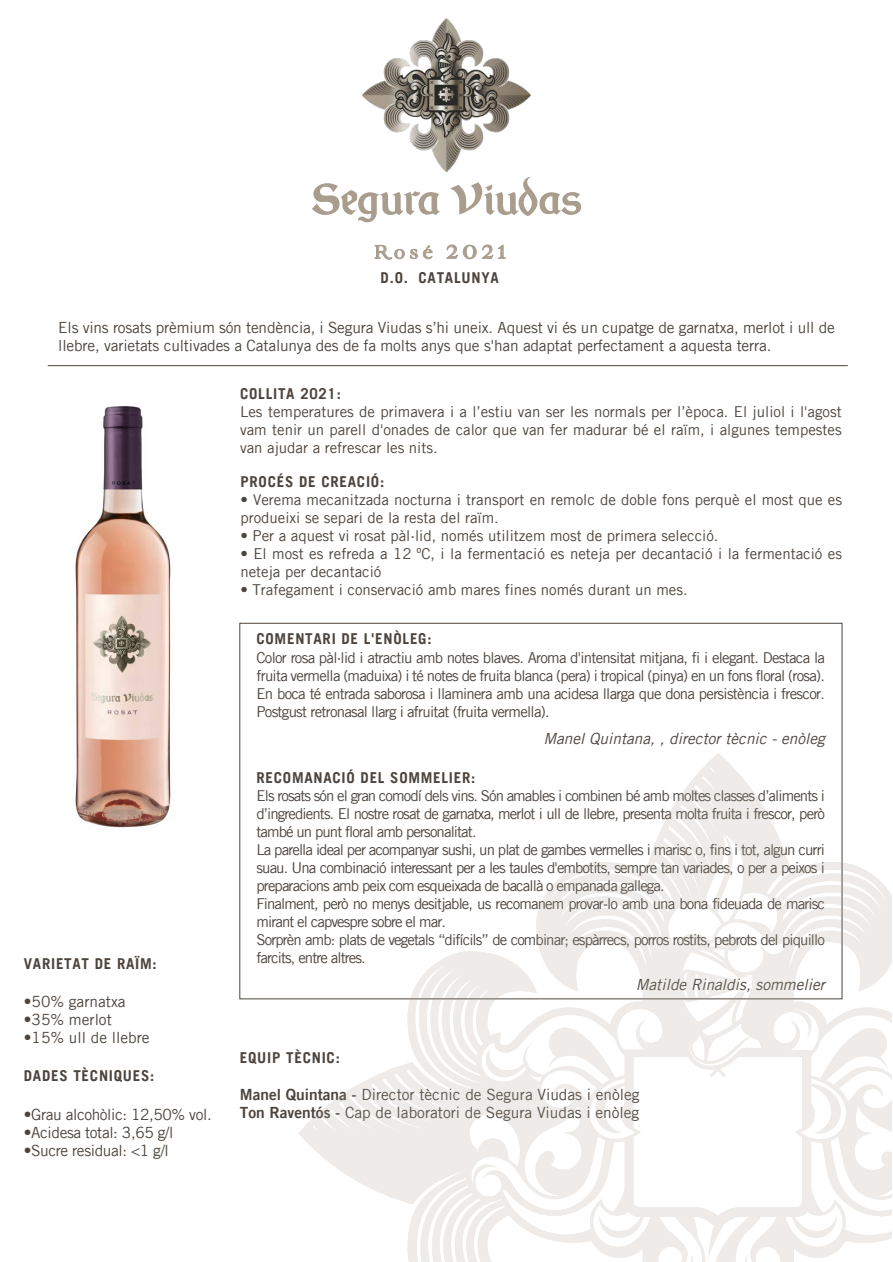
<style>
.page{position:relative;width:893px;height:1262px;background:#fff}
.page>*{position:absolute;margin:0;border:0;box-sizing:border-box;transform-origin:0 0}
.t1{font:600 19.5px "Velour";letter-spacing:.2em;color:#a99e8e}
.t2{font:15.45px/18px "Trade Gothic LT";letter-spacing:-.01em;color:#4d443d}
.t3{font:italic 15.45px "Trade Gothic LT";color:#4d443d}
.t4{font:15px/18px "Trade Gothic LT";letter-spacing:-.06em;color:#4d443d;text-align:justify}
.t5{font:15px/18px "Trade Gothic LT";color:#4d443d}
.t6{font:700 15px "Trade Gothic LT";letter-spacing:.05em;color:#4d443d}
.s1{font-family:"Trade Gothic LT Bold Two"}
</style>
<div class="page">
<img style="left:75px;top:406px;width:196px;height:422px">
<svg style="left:450px;top:177px;width:131px;height:39px"></svg>
<svg style="left:312px;top:183px;width:128px;height:39px"></svg>
<img style="left:362px;top:18px;width:169px;height:153px">
<hr style="left:48px;top:365px;width:799px;height:1px;background:#4d443d">
<svg style="left:298px;top:753px;width:593px;height:509px"></svg>
<svg style="left:374px;top:244px;width:59px;height:16px"></svg>
<svg style="left:446px;top:244px;width:60px;height:16px"></svg>
<h1 class="t1" style="left:374px;top:241px;width:134px">Rosé 2021</h1>
<p class="t6" style="left:380px;top:268px;width:120px">D.O. CATALUNYA</p>
<p class="t2" style="left:58px;top:318px;width:778px">Els vins rosats prèmium són tendència, i Segura Viudas s’hi uneix. Aquest vi és un cupatge de garnatxa, merlot i ull de llebre, varietats cultivades a Catalunya des de fa molts anys que s'han adaptat perfectament a aquesta terra.</p>
<p class="t6" style="left:240px;top:384px;width:102px">COLLITA 2021:</p>
<p class="t4" style="left:240px;top:402px;width:603px">Les temperatures de primavera i a l’estiu van ser les normals per l’època. El juliol i l'agost vam tenir un parell d'onades de calor que van fer madurar bé el raïm, i algunes tempestes van ajudar a refrescar les nits.</p>
<p class="t6" style="left:24px;top:954px;width:134px">VARIETAT DE RAÏM:</p>
<p class="t2" style="left:24px;top:992px;width:103px">•50% garnatxa</p>
<p class="t2" style="left:24px;top:1010px;width:89px">•35% merlot</p>
<p class="t2" style="left:24px;top:1028px;width:127px">•15% ull de llebre</p>
<p class="t6" style="left:24px;top:1066px;width:132px">DADES TÈCNIQUES:</p>
<p class="t2" style="left:24px;top:1104px;width:189px">•Grau alcohòlic: 12,50% vol.</p>
<p class="t2" style="left:24px;top:1122px;width:151px">•Acidesa total: 3,65 g/l</p>
<p class="t2" style="left:24px;top:1140px;width:146px">•Sucre residual: &lt;1 g/l</p>
<p class="t6" style="left:240px;top:473px;width:145px">PROCÉS DE CREACIÓ:</p>
<p class="t5" style="left:240px;top:491px;width:603px">• Verema mecanitzada nocturna i transport en remolc de doble fons perquè el most que es produeixi se separi de la resta del raïm.</p>
<p class="t5" style="left:240px;top:527px;width:479px">• Per a aquest vi rosat pàl·lid, només utilitzem most de primera selecció.</p>
<p class="t5" style="left:240px;top:545px;width:603px">• El most es refreda a 12 ºC, i la fermentació es neteja per decantació i la fermentació es neteja per decantació</p>
<p class="t5" style="left:240px;top:581px;width:448px">• Trafegament i conservació amb mares fines només durant un mes.</p>
<p class="t6" style="left:256px;top:630px;width:176px">COMENTARI DE L'ENÒLEG:</p>
<p class="t4" style="left:256px;top:648px;width:570px">Color rosa pàl·lid i atractiu amb notes blaves. Aroma d'intensitat mitjana, fi i elegant. Destaca la fruita vermella (maduixa) i té notes de fruita blanca (pera) i tropical (pinya) en un fons floral (rosa).<br>En boca té entrada saborosa i llaminera amb una acidesa llarga que dona persistència i frescor.<br>Postgust retronasal llarg i afruitat (fruita vermella).</p>
<p class="t3" style="left:543px;top:728px;width:283px">Manel Quintana, , director tècnic - enòleg</p>
<p class="t6" style="left:256px;top:768px;width:220px">RECOMANACIÓ DEL SOMMELIER:</p>
<p class="t4" style="left:256px;top:786px;width:570px;text-align:left">Els rosats són el gran comodí dels vins. Són amables i combinen bé amb moltes classes d’aliments i d’ingredients. El nostre rosat de garnatxa, merlot i ull de llebre, presenta molta fruita i frescor, però també un punt floral amb personalitat.<br>La parella ideal per acompanyar sushi, un plat de gambes vermelles i marisc o, fins i tot, algun curri suau. Una combinació interessant per a les taules d'embotits, sempre tan variades, o per a peixos i preparacions amb peix com esqueixada de bacallà o empanada gallega.<br>Finalment, però no menys desitjable, us recomanem provar-lo amb una bona fideuada de marisc mirant el capvespre sobre el mar.<br>Sorprèn amb: plats de vegetals “difícils” de combinar; espàrrecs, porros rostits, pebrots del piquillo farcits, entre altres.</p>
<p class="t3" style="left:635px;top:974px;width:191px">Matilde Rinaldis, sommelier</p>
<p class="t6" style="left:240px;top:1048px;width:101px">EQUIP TÈCNIC:</p>
<p class="t2" style="left:240px;top:1085px;width:401px"><span class="s1">Manel Quintana -</span> Director tècnic de Segura Viudas i enòleg<br><span class="s1">Ton Raventós -</span> Cap de laboratori de Segura Viudas i enòleg</p>
</div>
